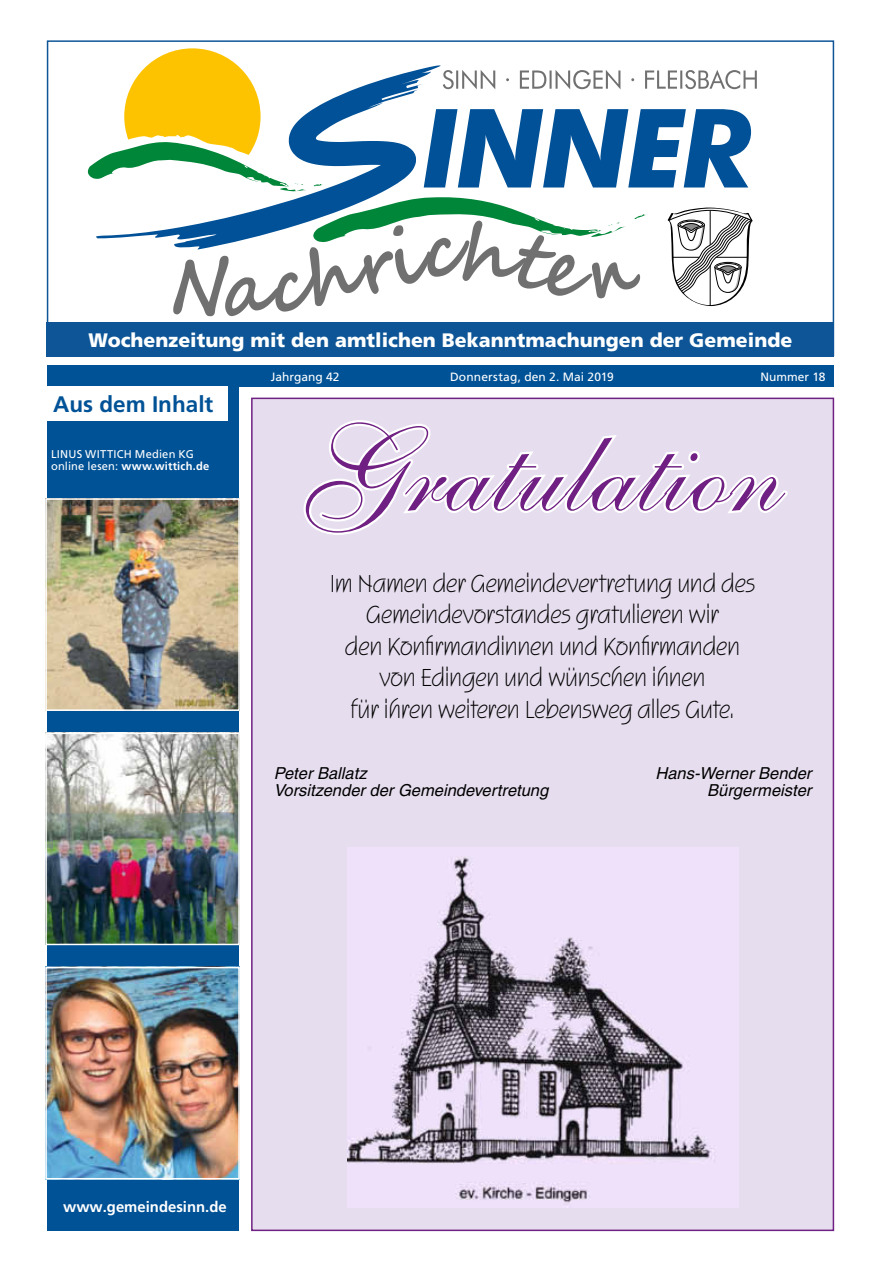
<style>
.page{position:relative;width:881px;height:1263px;background:#fff}
.page>*{position:absolute;margin:0;border:0;box-sizing:border-box;transform-origin:0 0}
.t1{font:121.5px "Shelley LT Allegro Script";letter-spacing:-.005em;color:#6f2082}
.t2{font:25.5px/31.5px "Squire Plain";letter-spacing:-.015em;color:#000;text-align:center}
.t3{font:700 22.5px "Frutiger LT";color:#005296}
.t4{font:900 19.5px "Frutiger LT";color:#fff}
.t5{font:italic 16.5px "Helvetica LT";color:#000}
.t6{font:700 15px "Frutiger LT";color:#fff}
.t7{font:12px "Frutiger LT";color:#fff}
.t8{font:11.25px/12.1px "Frutiger LT";letter-spacing:.02em;color:#fff}
.s1{font-weight:700}
</style>
<div class="page">
<div style="left:47px;top:366px;width:191px;height:865px;background:#005296"></div>
<div style="left:47px;top:387px;width:180px;height:34px;background:#fff"></div>
<div style="left:47px;top:322px;width:786px;height:34px;background:#0e5597"></div>
<svg style="left:87px;top:48px;width:669px;height:268px"></svg>
<div style="left:47px;top:40px;width:786px;height:316px;border:2px solid #0e5597"></div>
<div style="left:236px;top:366px;width:597px;height:21px;background:#005296"></div>
<img style="left:48px;top:501px;width:189px;height:207px">
<div style="left:45px;top:498px;width:195px;height:213px;border:2px solid #fff"></div>
<img style="left:48px;top:735px;width:189px;height:207px">
<div style="left:45px;top:732px;width:195px;height:213px;border:2px solid #fff"></div>
<img style="left:48px;top:970px;width:189px;height:206px">
<div style="left:45px;top:967px;width:195px;height:212px;border:2px solid #fff"></div>
<div style="left:252px;top:398px;width:581px;height:832px;background:#e6ddee"></div>
<svg style="left:303px;top:420px;width:485px;height:115px"></svg>
<img style="left:347px;top:847px;width:391px;height:360px">
<p class="t4" style="left:89px;top:328px;width:705px">Wochenzeitung mit den amtlichen Bekanntmachungen der Gemeinde</p>
<p class="t7" style="left:270px;top:370px;width:70px">Jahrgang 42</p>
<p class="t7" style="left:450px;top:370px;width:165px">Donnerstag, den 2. Mai 2019</p>
<p class="t7" style="left:760px;top:370px;width:67px">Nummer 18</p>
<h1 class="t1" style="left:302px;top:398px;width:481px">Gratulation</h1>
<p class="t2" style="left:329px;top:568px;width:427px">Im Namen der Gemeindevertretung und des Gemeindevorstandes gratulieren wir<br>den Konfirmandinnen und Konfirmanden von Edingen und wünschen ihnen<br>für ihren weiteren Lebensweg alles Gute.</p>
<p class="t3" style="left:53px;top:391px;width:162px">Aus dem Inhalt</p>
<p class="t8" style="left:51px;top:448px;width:160px">LINUS WITTICH Medien KG online lesen: <span class="s1">www.wittich.de</span></p>
<p class="t5" style="left:274px;top:763px;width:94px">Peter Ballatz</p>
<p class="t5" style="left:655px;top:763px;width:157px">Hans-Werner Bender</p>
<p class="t5" style="left:274px;top:781px;width:276px">Vorsitzender der Gemeindevertretung</p>
<p class="t5" style="left:707px;top:781px;width:106px">Bürgermeister</p>
<p class="t6" style="left:63px;top:1198px;width:165px">www.gemeindesinn.de</p>
</div>
